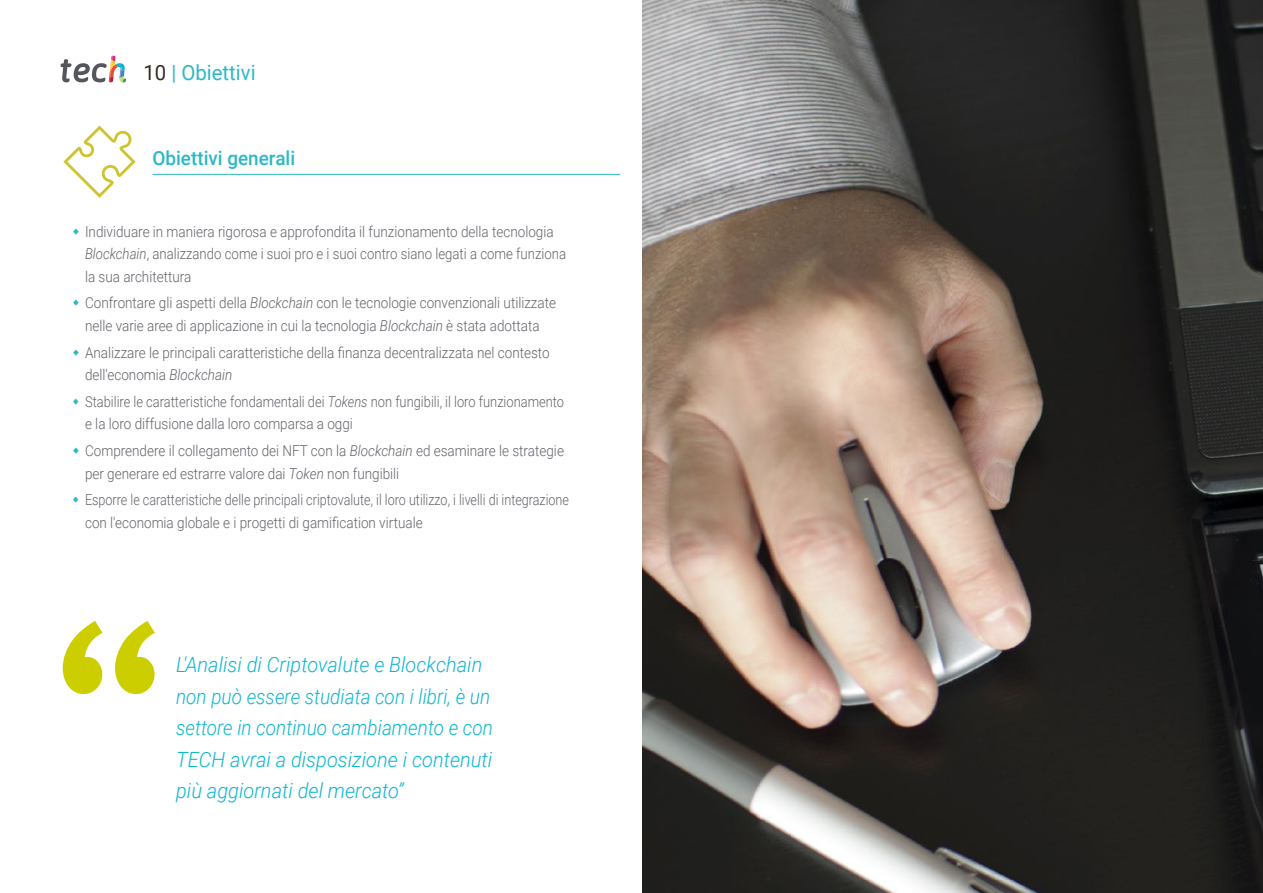
<style>
.page{position:relative;width:1263px;height:893px;background:#fff}
.page>*{position:absolute;margin:0;border:0;box-sizing:border-box;transform-origin:0 0}
.t1{font:italic 300 21px/31.5px "Roboto";color:#0fb6cf;scale:.95 1}
.t2{font:21px "Roboto";color:#2db8c5}
.t3{font:500 19.5px "Roboto";color:#2db8c5}
.t4{font:300 15px/22.5px "Roboto";color:#61646a;scale:.9 1}
.t5{font:300 15px/22.5px "Roboto";color:#61646a;scale:.84 1}
.t6{font:300 15px/22.5px "Roboto";color:#61646a;scale:.86 1}
.s1{color:#312e20}
.s2{font-style:italic}
</style>
<div class="page">
<svg style="left:63px;top:126px;width:73px;height:72px"></svg>
<img style="left:642px;top:0;width:621px;height:893px">
<svg style="left:61px;top:56px;width:65px;height:27px"></svg>
<svg style="left:63px;top:621px;width:92px;height:73px"></svg>
<hr style="left:152px;top:174px;width:468px;height:1px;background:#2db8c5">
<h1 class="t2" style="left:144px;top:57px;width:114px"><span class="s1">10</span> | Obiettivi</h1>
<h2 class="t3" style="left:152px;top:144px;width:144px">Obiettivi generali</h2>
<p class="t4" style="left:85px;top:219px;width:536px">Individuare in maniera rigorosa e approfondita il funzionamento della tecnologia<br><span class="s2">Blockchain</span>, analizzando come i suoi pro e i suoi contro siano legati a come funziona la sua architettura</p>
<p class="t4" style="left:85px;top:291px;width:525px">Confrontare gli aspetti della <span class="s2">Blockchain</span> con le tecnologie convenzionali utilizzate nelle varie aree di applicazione in cui la tecnologia <span class="s2">Blockchain</span> è stata adottata</p>
<p class="t4" style="left:85px;top:340px;width:518px">Analizzare le principali caratteristiche della finanza decentralizzata nel contesto dell'economia <span class="s2">Blockchain</span></p>
<p class="t6" style="left:85px;top:390px;width:559px">Stabilire le caratteristiche fondamentali dei <span class="s2">Tokens</span> non fungibili, il loro funzionamento e la loro diffusione dalla loro comparsa a oggi</p>
<p class="t4" style="left:85px;top:439px;width:534px">Comprendere il collegamento dei NFT con la <span class="s2">Blockchain</span> ed esaminare le strategie per generare ed estrarre valore dai <span class="s2">Token</span> non fungibili</p>
<p class="t5" style="left:85px;top:488px;width:578px">Esporre le caratteristiche delle principali criptovalute, il loro utilizzo, i livelli di integrazione con l'economia globale e i progetti di gamification virtuale</p>
<h1 class="t1" style="left:176px;top:648px;width:335px">L'Analisi di Criptovalute e Blockchain non può essere studiata con i libri, è un settore in continuo cambiamento e con TECH avrai a disposizione i contenuti più aggiornati del mercato”</h1>
</div>
